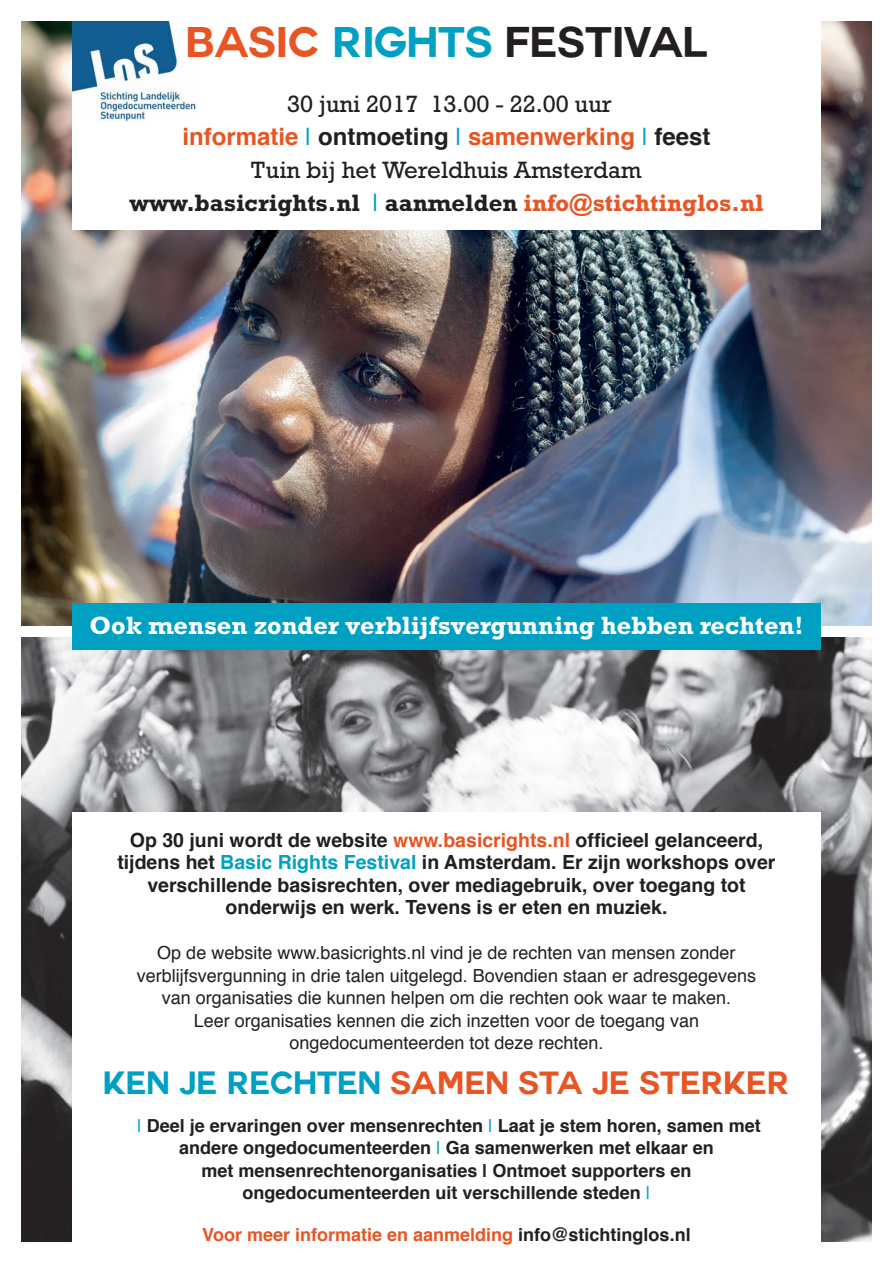
<style>
.page{position:relative;width:893px;height:1263px;background:#fff}
.page>*{position:absolute;margin:0;border:0;box-sizing:border-box;transform-origin:0 0}
.t1{font:700 42px "Couture";color:#231f20}
.t2{font:700 31.5px "Couture";color:#e75524}
.t3{font:700 25.35px "M Rockwell";color:#fff}
.t4{font:24px/33px "M Rockwell";color:#231f20;text-align:center}
.t5{font:700 24px "Helvetica";color:#e75524}
.t6{font:700 19.5px/22.5px "Helvetica";color:#231f20;text-align:center}
.t7{font:18px/22.5px "Helvetica";color:#231f20;text-align:center}
.t8{font:700 18px/22.5px "Helvetica";color:#231f20;text-align:center}
.t9{font:700 18px "Helvetica";color:#e75524}
.s1{color:#e75524}
.s2{color:#00a0c3}
.s3{font-weight:400;color:#00a0c3}
.s4{color:#231f20}
.s5{font-weight:700}
.s6{font-family:"Helvetica";color:#00a0c3}
.s7{font-weight:700;color:#e75524}
</style>
<div class="page">
<img style="left:21px;top:21px;width:851px;height:604px">
<img style="left:21px;top:638px;width:851px;height:604px">
<div style="left:72px;top:0;width:749px;height:230px;background:#fff"></div>
<div style="left:72px;top:812px;width:749px;height:443px;background:#fff"></div>
<div style="left:72px;top:603px;width:749px;height:47px;background:#00a0c3"></div>
<img style="left:72px;top:21px;width:125px;height:100px">
<h1 class="t1" style="left:185px;top:22px;width:524px"><span class="s1">BASIC</span> <span class="s2">RIGHTS</span> FESTIVAL</h1>
<h3 class="t4" style="left:287px;top:88px;width:326px">30 juni 2017 13.00 - 22.00 uur</h3>
<h3 class="t5" style="left:182px;top:117px;width:530px">informatie <span class="s3">|</span> <span class="s4">ontmoeting</span> <span class="s3">|</span> samenwerking <span class="s3">|</span> <span class="s4">feest</span></h3>
<h3 class="t4" style="left:130px;top:154px;width:635px">Tuin bij het Wereldhuis Amsterdam<br><span class="s5">www.basicrights.nl</span> <span class="s6">|</span> <span class="s5">aanmelden</span> <span class="s7">info@stichtinglos.nl</span></h3>
<h3 class="t3" style="left:90px;top:611px;width:715px">Ook mensen zonder verblijfsvergunning hebben rechten!</h3>
<p class="t6" style="left:117px;top:829px;width:660px">Op 30 juni wordt de website <span class="s1">www.basicrights.nl</span> officieel gelanceerd, tijdens het <span class="s2">Basic Rights Festival</span> in Amsterdam. Er zijn workshops over verschillende basisrechten, over mediagebruik, over toegang tot onderwijs en werk. Tevens is er eten en muziek.</p>
<p class="t7" style="left:137px;top:942px;width:621px">Op de website www.basicrights.nl vind je de rechten van mensen zonder verblijfsvergunning in drie talen uitgelegd. Bovendien staan er adresgegevens van organisaties die kunnen helpen om die rechten ook waar te maken.<br>Leer organisaties kennen die zich inzetten voor de toegang van ongedocumenteerden tot deze rechten.</p>
<h2 class="t2" style="left:103px;top:1069px;width:688px"><span class="s2">KEN JE RECHTEN</span> SAMEN STA JE STERKER</h2>
<p class="t8" style="left:137px;top:1114px;width:625px"><span class="s3">|</span> Deel je ervaringen over mensenrechten <span class="s3">|</span> Laat je stem horen, samen met andere ongedocumenteerden <span class="s3">|</span> Ga samenwerken met elkaar en<br>met mensenrechtenorganisaties | Ontmoet supporters en ongedocumenteerden uit verschillende steden <span class="s3">|</span></p>
<p class="t9" style="left:202px;top:1220px;width:490px">Voor meer informatie en aanmelding <span class="s4">info@stichtinglos.nl</span></p>
</div>
